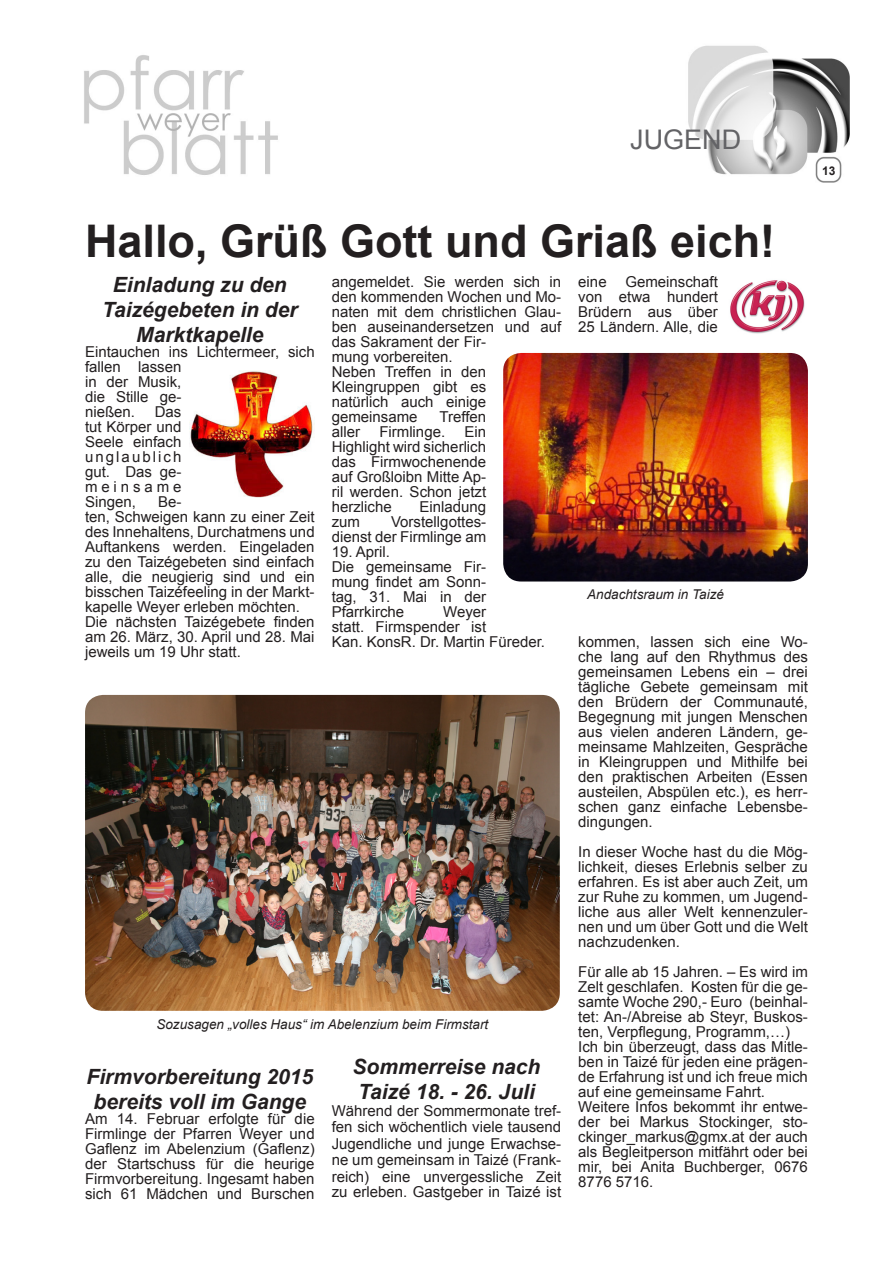
<style>
.page{position:relative;width:893px;height:1263px;background:#fff}
.page>*{position:absolute;margin:0;border:0;box-sizing:border-box;transform-origin:0 0}
.t1{font:700 45px "Arial";color:#231f20}
.t2{font:27px "Arial";color:#636366}
.t3{font:italic 700 21px/25.2px "Arial";color:#231f20;text-align:center}
.t4{font:15px/15px "Arial";color:#231f20;text-align:justify}
.t5{font:italic 13.5px "Arial";color:#231f20}
.t6{font:700 12px "Arial";color:#231f20}
</style>
<div class="page">
<img style="left:84px;top:45px;width:766px;height:138px">
<img style="left:190px;top:371px;width:125px;height:126px">
<img style="left:85px;top:695px;width:475px;height:316px">
<img style="left:730px;top:280px;width:75px;height:54px">
<img style="left:503px;top:353px;width:305px;height:228px">
<h2 class="t2" style="left:630px;top:121px;width:20px">jugend</h2>
<p class="t6" style="left:822px;top:163px;width:15px">13</p>
<h1 class="t1" style="left:85px;top:211px;width:692px">Hallo, Grüß Gott und Griaß eich!</h1>
<h3 class="t3" style="left:102px;top:272px;width:197px">Einladung zu den<br>Taizégebeten in der<br>Marktkapelle</h3>
<p class="t4" style="left:85px;top:344px;width:231px;text-align:left">Eintauchen ins Lichtermeer, sich fallen lassen<br>in der Musik,<br>die Stille ge-<br>nießen.</p>
<p class="t4" style="left:578px;top:275px;width:141px">eine Gemeinschaft von etwa hundert Brüdern aus über 25 Ländern. Alle, die</p>
<p class="t4" style="left:332px;top:275px;width:231px;text-align:left">angemeldet. Sie werden sich in den kommenden Wochen und Mo&shy;naten mit dem christlichen Glau&shy;ben auseinandersetzen und auf das Sakrament der Fir-<br>mung vorbereiten.<br>Neben Treffen in den<br>Kleingruppen gibt es<br>natürlich auch einige gemeinsame</p>
<p class="t4" style="left:85px;top:404px;width:98px;text-indent:70px">Das tut Körper und Seele einfach unglaublich gut. Das ge&shy;meinsame Singen,</p>
<p class="t4" style="left:439px;top:410px;width:48px">Treffen</p>
<p class="t4" style="left:332px;top:425px;width:156px;text-indent:133px">Ein Highlight wird sicherlich das Firmwochenende auf Großloibn Mitte Ap&shy;ril werden. Schon jetzt herzliche</p>
<p class="t4" style="left:332px;top:425px;width:30px">aller</p>
<p class="t4" style="left:379px;top:425px;width:67px">Firmlinge.</p>
<p class="t4" style="left:85px;top:494px;width:231px;text-align:left;text-indent:73px">Be-<br>ten, Schweigen kann zu einer Zeit des Innehaltens, Durchatmens und<br>Auftankens werden. Eingeladen zu den Taizégebeten sind einfach alle, die neugierig sind und ein bisschen Taizéfeeling in der Markt&shy;kapelle Weyer erleben möchten.<br>Die nächsten Taizégebete finden am 26. März, 30. April und 28. Mai jeweils um 19 Uhr statt.</p>
<p class="t4" style="left:419px;top:500px;width:68px">Einladung</p>
<p class="t4" style="left:332px;top:515px;width:156px;text-align:right">Vorstellgottes-<br>dienst der Firmlinge am</p>
<p class="t4" style="left:332px;top:545px;width:156px;text-align:left">19. April.<br>Die gemeinsame Fir&shy;mung findet am Sonn&shy;tag, 31. Mai in der<br>Pfarrkirche</p>
<p class="t4" style="left:332px;top:515px;width:30px">zum</p>
<p class="t5" style="left:587px;top:585px;width:138px">Andachtsraum in Taizé</p>
<p class="t4" style="left:332px;top:605px;width:215px;text-align:left;text-indent:111px">Weyer<br>statt. Firmspender ist<br>Kan. KonsR. Dr. Martin Füreder.</p>
<p class="t4" style="left:578px;top:635px;width:231px">kommen, lassen sich eine Wo&shy;che lang auf den Rhythmus des gemeinsamen Lebens ein – drei tägliche Gebete gemeinsam mit den Brüdern der Communauté, Begegnung mit jungen Menschen aus vielen anderen Ländern, ge&shy;meinsame Mahlzeiten, Gespräche in Kleingruppen und Mithilfe bei den praktischen Arbeiten (Essen austeilen, Abspülen etc.), es herr&shy;schen ganz einfache Lebensbe&shy;dingungen.</p>
<p class="t4" style="left:578px;top:845px;width:231px">In dieser Woche hast du die Mög&shy;lichkeit, dieses Erlebnis selber zu erfahren. Es ist aber auch Zeit, um zur Ruhe zu kommen, um Jugend&shy;liche aus aller Welt kennenzuler&shy;nen und um über Gott und die Welt nachzudenken.</p>
<p class="t4" style="left:578px;top:965px;width:231px;text-align:left">Für alle ab 15 Jahren. – Es wird im<br>Zelt geschlafen. Kosten für die ge&shy;samte Woche 290,- Euro (beinhal&shy;tet: An-/Abreise ab Steyr, Buskos&shy;ten, Verpflegung, Programm,…)<br>Ich bin überzeugt, dass das Mitle&shy;ben in Taizé für jeden eine prägen&shy;de Erfahrung ist und ich freue mich auf eine gemeinsame Fahrt.<br>Weitere Infos bekommt ihr entwe&shy;der bei Markus Stockinger, sto&shy;ckinger_markus@gmx.at der auch als Begleitperson mitfährt oder bei mir, bei Anita Buchberger, 0676<br>8776 5716.</p>
<p class="t5" style="left:156px;top:1016px;width:333px">Sozusagen „volles Haus“ im Abelenzium beim Firmstart</p>
<h3 class="t3" style="left:352px;top:1055px;width:189px;text-align:left">Sommerreise nach<br>Taizé 18. - 26. Juli</h3>
<p class="t4" style="left:332px;top:1102px;width:231px;line-height:16.5px">Während der Sommermonate tref&shy;fen sich wöchentlich viele tausend Jugendliche und junge Erwachse&shy;ne um gemeinsam in Taizé (Frank&shy;reich) eine unvergessliche Zeit</p>
<p class="t4" style="left:332px;top:1184px;width:231px">zu erleben. Gastgeber in Taizé ist</p>
<h3 class="t3" style="left:87px;top:1064px;width:228px">Firmvorbereitung 2015 bereits voll im Gange</h3>
<p class="t4" style="left:85px;top:1111px;width:231px">Am 14. Februar erfolgte für die Firmlinge der Pfarren Weyer und Gaflenz im Abelenzium (Gaflenz) der Startschuss für die heurige Firmvorbereitung. Ingesamt haben sich 61 Mädchen und Burschen</p>
</div>
